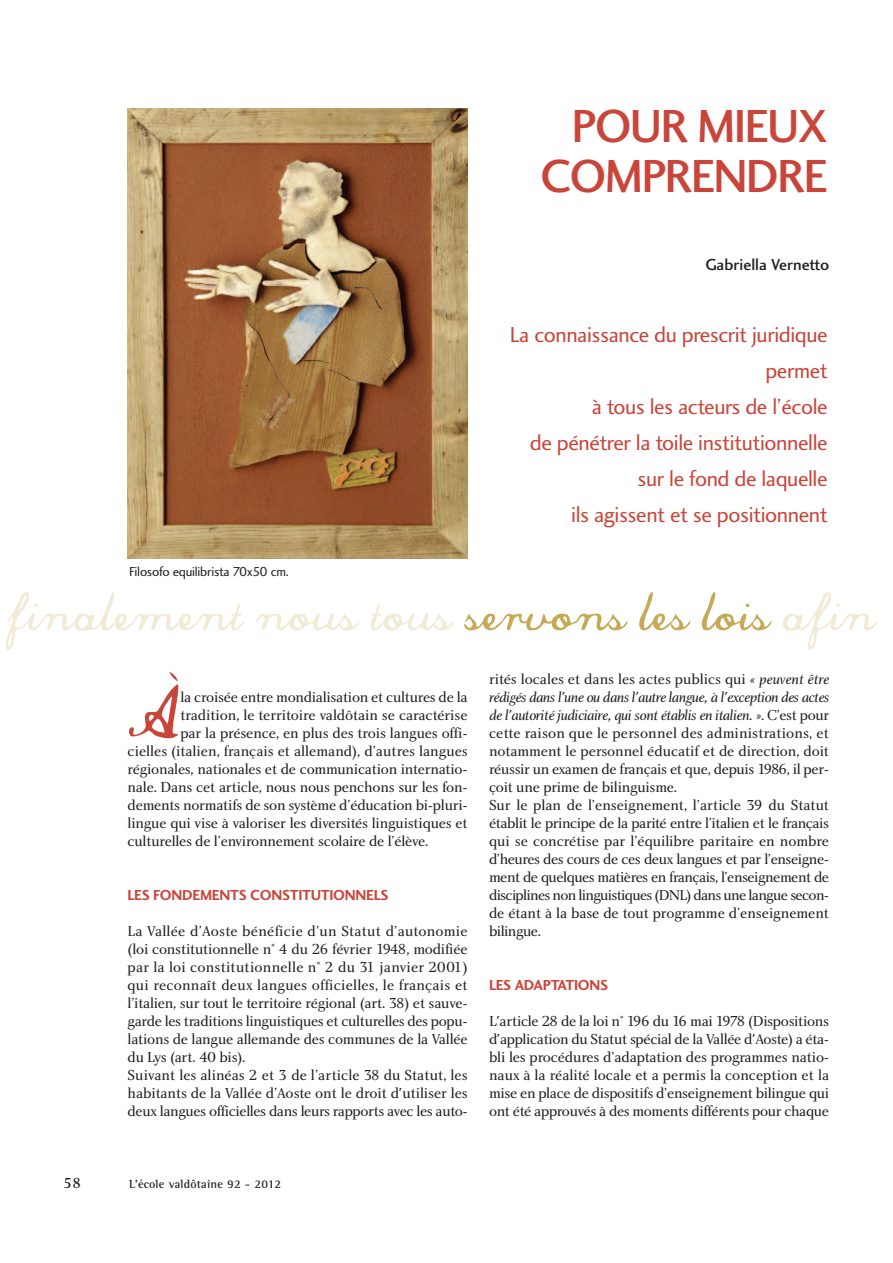
<style>
.page{position:relative;width:893px;height:1263px;background:#fff}
.page>*{position:absolute;margin:0;border:0;box-sizing:border-box;transform-origin:0 0}
.t1{font:75.15px "Commercial Script";color:#c9453a}
.t2{font:55.5px "Commercial Script";color:#f1ead5}
.t3{font:48px/49.5px "Charlotte Sans Medium Plain";letter-spacing:-.035em;color:#c9453a;text-align:right}
.t4{font:22.5px/36px "Charlotte Sans Book Plain";letter-spacing:-.02em;color:#c9453a;text-align:right}
.t5{font:16.5px "Charlotte Sans Medium Plain";color:#231f20}
.t6{font:15px/18px "Charlotte Book Plain";letter-spacing:-.02em;color:#231f20}
.t7{font:15px/18px "Charlotte Book Italic Plain";letter-spacing:-.03em;color:#231f20}
.t8{font:15px "Charlotte Sans Bold Plain";letter-spacing:-.02em;color:#c9453a}
.t9{font:15px "Charlotte Medium Plain";color:#231f20}
.t10{font:13.5px "Charlotte Sans Book Plain";letter-spacing:-.02em;color:#231f20}
.t11{font:700 12px "Rotis Semi Serif";letter-spacing:.015em;color:#231f20}
.s1{color:#c5a954}
.s2{font-family:"Charlotte Book Italic Plain"}
.s3{font-family:"Charlotte Book Plain"}
</style>
<div class="page">
<img style="left:128px;top:108px;width:340px;height:450px">
<h3 class="t3" style="left:540px;top:106px;width:289px">POUR MIEUX<br>COMPRENDRE</h3>
<p class="t5" style="left:705px;top:258px;width:125px">Gabriella Vernetto</p>
<p class="t10" style="left:129px;top:566px;width:161px">Filosofo equilibrista 70x50 cm.</p>
<h3 class="t4" style="left:510px;top:319px;width:319px">La connaissance du prescrit juridique permet<br>à tous les acteurs de l’école<br>de pénétrer la toile institutionnelle sur le fond de laquelle<br>ils agissent et se positionnent</h3>
<h2 class="t2" style="left:8px;top:579px;width:871px">finalement nous tous <span class="s1">servons les lois</span> afin</h2>
<h1 class="t1" style="left:128px;top:670px;width:53px">À</h1>
<p class="t6" style="left:180px;top:689px;width:289px">la croisée entre mondialisation et cultures de la</p>
<p class="t6" style="left:180px;top:707px;width:289px">tradition, le territoire valdôtain se caractérise</p>
<p class="t6" style="left:180px;top:725px;width:289px">par la présence, en plus des trois langues offi-</p>
<p class="t6" style="left:128px;top:743px;width:342px">cielles (italien, français et allemand), d’autres langues</p>
<p class="t6" style="left:128px;top:761px;width:342px">régionales, nationales et de communication internatio-</p>
<p class="t6" style="left:128px;top:779px;width:342px">nale. Dans cet article, nous nous penchons sur les fon-</p>
<p class="t6" style="left:128px;top:797px;width:342px">dements normatifs de son système d’éducation bi-pluri-</p>
<p class="t6" style="left:128px;top:815px;width:342px">lingue qui vise à valoriser les diversités linguistiques et</p>
<p class="t6" style="left:128px;top:833px;width:302px">culturelles de l’environnement scolaire de l’élève.</p>
<p class="t8" style="left:128px;top:889px;width:262px">LES FONDEMENTS CONSTITUTIONNELS</p>
<p class="t6" style="left:128px;top:923px;width:342px">La Vallée d’Aoste bénéficie d’un Statut d’autonomie (loi constitutionnelle n° 4 du 26 février 1948, modifiée par la loi constitutionnelle n° 2 du 31 janvier 2001) qui reconnaît deux langues officielles, le français et l’italien, sur tout le territoire régional (art. 38) et sauve&shy;garde les traditions linguistiques et culturelles des popu&shy;lations de langue allemande des communes de la Vallée du Lys (art. 40 bis).<br>Suivant les alinéas 2 et 3 de l’article 38 du Statut, les habitants de la Vallée d’Aoste ont le droit d'utiliser les deux langues officielles dans leurs rapports avec les auto-</p>
<p class="t6" style="left:489px;top:671px;width:342px">rités locales et dans les actes publics qui <span class="s2">« peuvent être</span></p>
<p class="t7" style="left:489px;top:689px;width:342px">rédigés dans l'une ou dans l'autre langue, à l'exception des actes de l'autorité judiciaire, qui sont établis en italien. »<span class="s3">. C’est pour</span></p>
<p class="t6" style="left:489px;top:725px;width:342px">cette raison que le personnel des administrations, et notamment le personnel éducatif et de direction, doit réussir un examen de français et que, depuis 1986, il per&shy;çoit une prime de bilinguisme.<br>Sur le plan de l’enseignement, l’article 39 du Statut établit le principe de la parité entre l’italien et le français qui se concrétise par l’équilibre paritaire en nombre d’heures des cours de ces deux langues et par l’enseigne&shy;ment de quelques matières en français, l’enseignement de disciplines non linguistiques (DNL) dans une langue secon&shy;de étant à la base de tout programme d’enseignement bilingue.</p>
<p class="t8" style="left:489px;top:979px;width:121px">LES ADAPTATIONS</p>
<p class="t6" style="left:489px;top:1013px;width:342px;text-align:justify">L'article 28 de la loi n° 196 du 16 mai 1978 (Dispositions d'application du Statut spécial de la Vallée d'Aoste) a éta&shy;bli les procédures d’adaptation des programmes natio&shy;naux à la réalité locale et a permis la conception et la mise en place de dispositifs d’enseignement bilingue qui ont été approuvés à des moments différents pour chaque</p>
<p class="t9" style="left:63px;top:1177px;width:20px">58</p>
<p class="t11" style="left:129px;top:1180px;width:154px">L’école valdôtaine 92 - 2012</p>
</div>
